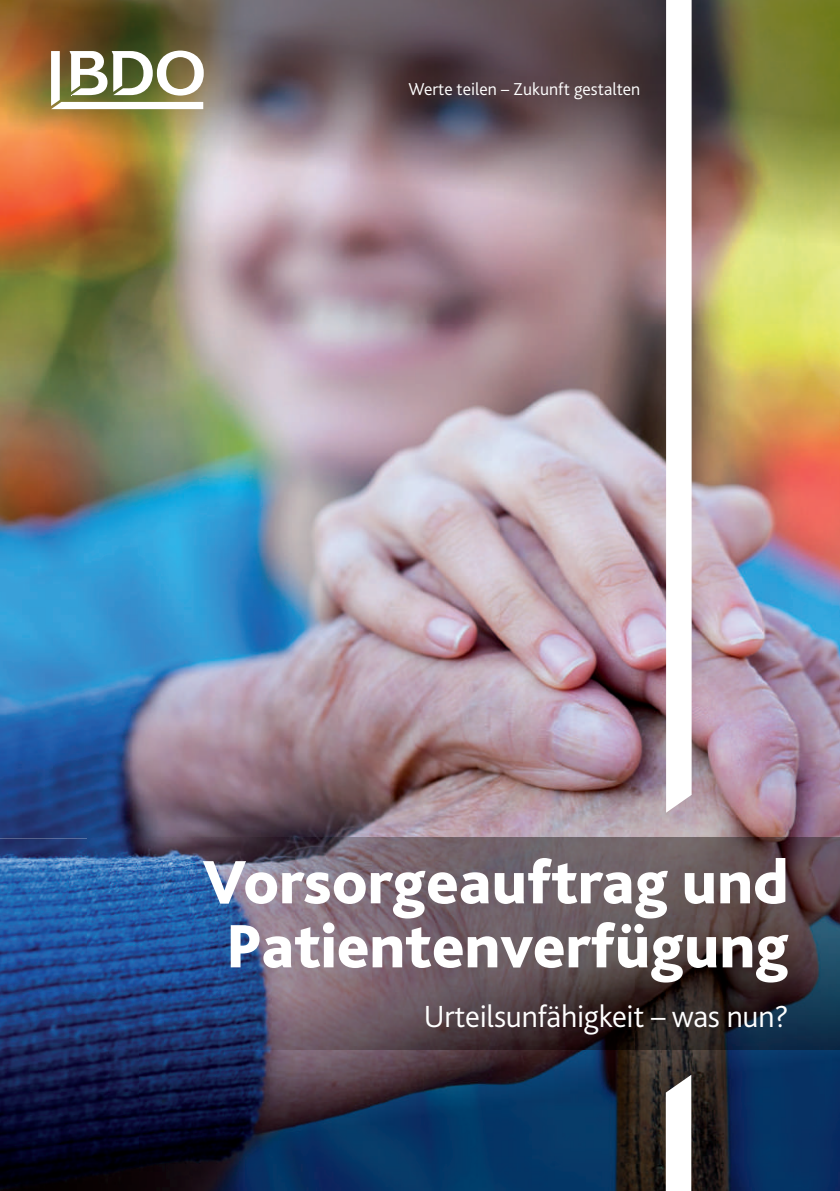
<style>
.page{position:relative;width:840px;height:1191px;background:#fff}
.page>*{position:absolute;margin:0;border:0;box-sizing:border-box;transform-origin:0 0}
.t1{font:800 64px/64px "Bliss Pro";color:#fff;text-align:center}
.t2{font:300 32px "Bliss Pro";letter-spacing:-.01em;color:#fff}
.t3{font:300 18px "Bliss Pro";color:#fff}
</style>
<div class="page">
<img style="left:0;top:323px;width:839px;height:515px">
<img style="left:0;top:0;width:839px;height:323px">
<img style="left:0;top:838px;width:140px;height:353px">
<img style="left:140px;top:1049px;width:699px;height:142px">
<img style="left:88px;top:837px;width:751px;height:212px">
<svg style="left:51px;top:51px;width:153px;height:58px"></svg>
<svg style="left:665px;top:1074px;width:26px;height:117px"></svg>
<svg style="left:665px;top:0;width:26px;height:812px"></svg>
<p class="t3" style="left:408px;top:82px;width:233px">Werte teilen – Zukunft gestalten</p>
<p class="t1" style="left:203px;top:856px;width:587px">Vorsorgeauftrag und<br>Patientenverfügung</p>
<p class="t2" style="left:423px;top:1004px;width:366px">Urteilsunfähigkeit – was nun?</p>
</div>
